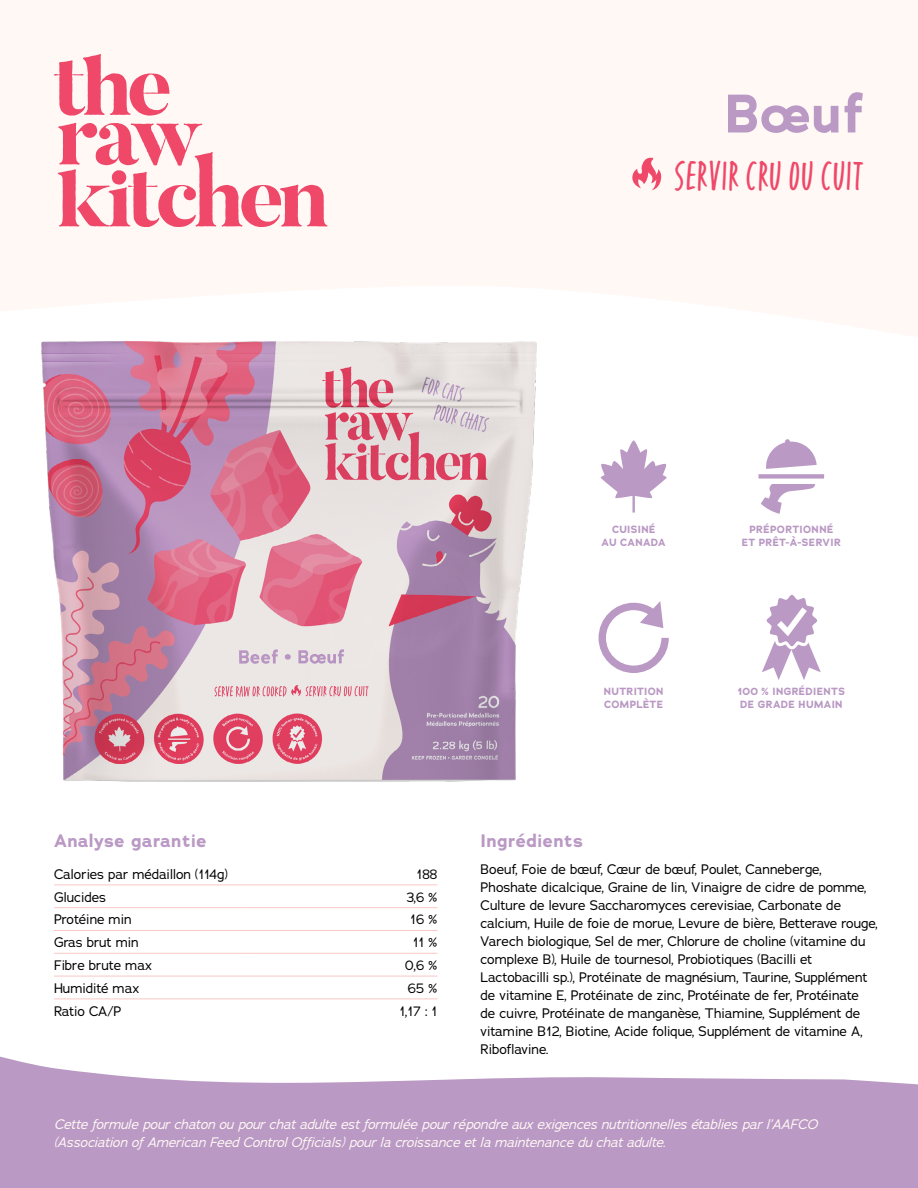
<style>
.page{position:relative;width:918px;height:1188px;background:#fff}
.page>*{position:absolute;margin:0;border:0;box-sizing:border-box;transform-origin:0 0}
.t1{font:700 54px "Adrianna";color:#ba99c4}
.t2{font:48px "Fave Condensed One Pro";letter-spacing:.02em;color:#ef4869}
.t3{font:700 18px "Adrianna";letter-spacing:.02em;color:#ba99c4}
.t4{font:13.5px/18px "Adrianna";color:#000}
.t5{font:italic 13.5px/18px "Adrianna";color:#fff8f5}
.t6{font:700 10.35px/13.4px "Adrianna";letter-spacing:.03em;color:#b998c3;text-align:center}
</style>
<div class="page">
<svg style="left:0;top:1056px;width:918px;height:132px;fill:#ba99c4"></svg>
<svg style="left:54px;top:54px;width:115px;height:62px"></svg>
<svg style="left:58px;top:122px;width:270px;height:105px"></svg>
<svg style="left:632px;top:158px;width:29px;height:32px"></svg>
<img style="left:41px;top:342px;width:496px;height:440px">
<hr style="left:54px;top:885px;width:192px;height:1px;background:#fac7c6">
<hr style="left:246px;top:885px;width:191px;height:1px;background:#fac7c6">
<hr style="left:54px;top:907px;width:192px;height:1px;background:#fac7c6">
<hr style="left:246px;top:907px;width:191px;height:1px;background:#fac7c6">
<hr style="left:54px;top:930px;width:192px;height:1px;background:#fac7c6">
<hr style="left:246px;top:930px;width:191px;height:1px;background:#fac7c6">
<hr style="left:54px;top:953px;width:192px;height:1px;background:#fac7c6">
<hr style="left:246px;top:953px;width:191px;height:1px;background:#fac7c6">
<hr style="left:54px;top:976px;width:192px;height:1px;background:#fac7c6">
<hr style="left:246px;top:976px;width:191px;height:1px;background:#fac7c6">
<hr style="left:54px;top:999px;width:192px;height:1px;background:#fac7c6">
<hr style="left:246px;top:999px;width:191px;height:1px;background:#fac7c6">
<svg style="left:600px;top:440px;width:67px;height:73px"></svg>
<svg style="left:762px;top:595px;width:59px;height:85px"></svg>
<svg style="left:599px;top:601px;width:70px;height:72px"></svg>
<svg style="left:759px;top:439px;width:65px;height:75px"></svg>
<h1 class="t1" style="left:725px;top:78px;width:140px">Bœuf</h1>
<h2 class="t2" style="left:674px;top:153px;width:191px">Servir cru ou cuit</h2>
<p class="t6" style="left:602px;top:522px;width:66px">CUISINÉ<br>AU CANADA</p>
<p class="t6" style="left:742px;top:522px;width:101px">PRÉPORTIONNÉ<br>ET PRÊT-À-SERVIR</p>
<p class="t6" style="left:604px;top:684px;width:61px;text-align:left">NUTRITION<br>COMPLÈTE</p>
<p class="t6" style="left:738px;top:684px;width:109px;text-align:left">100 % INGRÉDIENTS<br>DE GRADE HUMAIN</p>
<h3 class="t3" style="left:54px;top:829px;width:154px">Analyse garantie</h3>
<p class="t4" style="left:54px;top:865px;width:175px">Calories par médaillon (114g)</p>
<p class="t4" style="left:417px;top:865px;width:22px">188</p>
<p class="t4" style="left:54px;top:888px;width:54px">Glucides</p>
<p class="t4" style="left:406px;top:888px;width:32px">3,6 %</p>
<p class="t4" style="left:54px;top:911px;width:79px">Protéine min</p>
<p class="t4" style="left:410px;top:911px;width:29px">16 %</p>
<p class="t4" style="left:54px;top:933px;width:86px">Gras brut min</p>
<p class="t4" style="left:413px;top:933px;width:26px">11 %</p>
<p class="t4" style="left:54px;top:956px;width:100px">Fibre brute max</p>
<p class="t4" style="left:405px;top:956px;width:34px">0,6 %</p>
<p class="t4" style="left:54px;top:979px;width:87px">Humidité max</p>
<p class="t4" style="left:408px;top:979px;width:31px">65 %</p>
<p class="t4" style="left:54px;top:1002px;width:69px">Ratio CA/P</p>
<p class="t4" style="left:400px;top:1002px;width:39px">1,17 : 1</p>
<h3 class="t3" style="left:481px;top:829px;width:104px">Ingrédients</h3>
<p class="t4" style="left:481px;top:860px;width:399px">Boeuf, Foie de bœuf, Cœur de bœuf, Poulet, Canneberge, Phoshate dicalcique, Graine de lin, Vinaigre de cidre de pomme, Culture de levure Saccharomyces cerevisiae, Carbonate de calcium, Huile de foie de morue, Levure de bière, Betterave rouge, Varech biologique, Sel de mer, Chlorure de choline (vitamine du complexe B), Huile de tournesol, Probiotiques (Bacilli et Lactobacilli sp.), Protéinate de magnésium, Taurine, Supplément de vitamine E, Protéinate de zinc, Protéinate de fer, Protéinate<br>de cuivre, Protéinate de manganèse, Thiamine, Supplément de vitamine B12, Biotine, Acide folique, Supplément de vitamine A, Riboflavine.</p>
<p class="t5" style="left:54px;top:1115px;width:765px">Cette formule pour chaton ou pour chat adulte est formulée pour répondre aux exigences nutritionnelles établies par l’AAFCO (Association of American Feed Control Officials) pour la croissance et la maintenance du chat adulte.</p>
</div>
